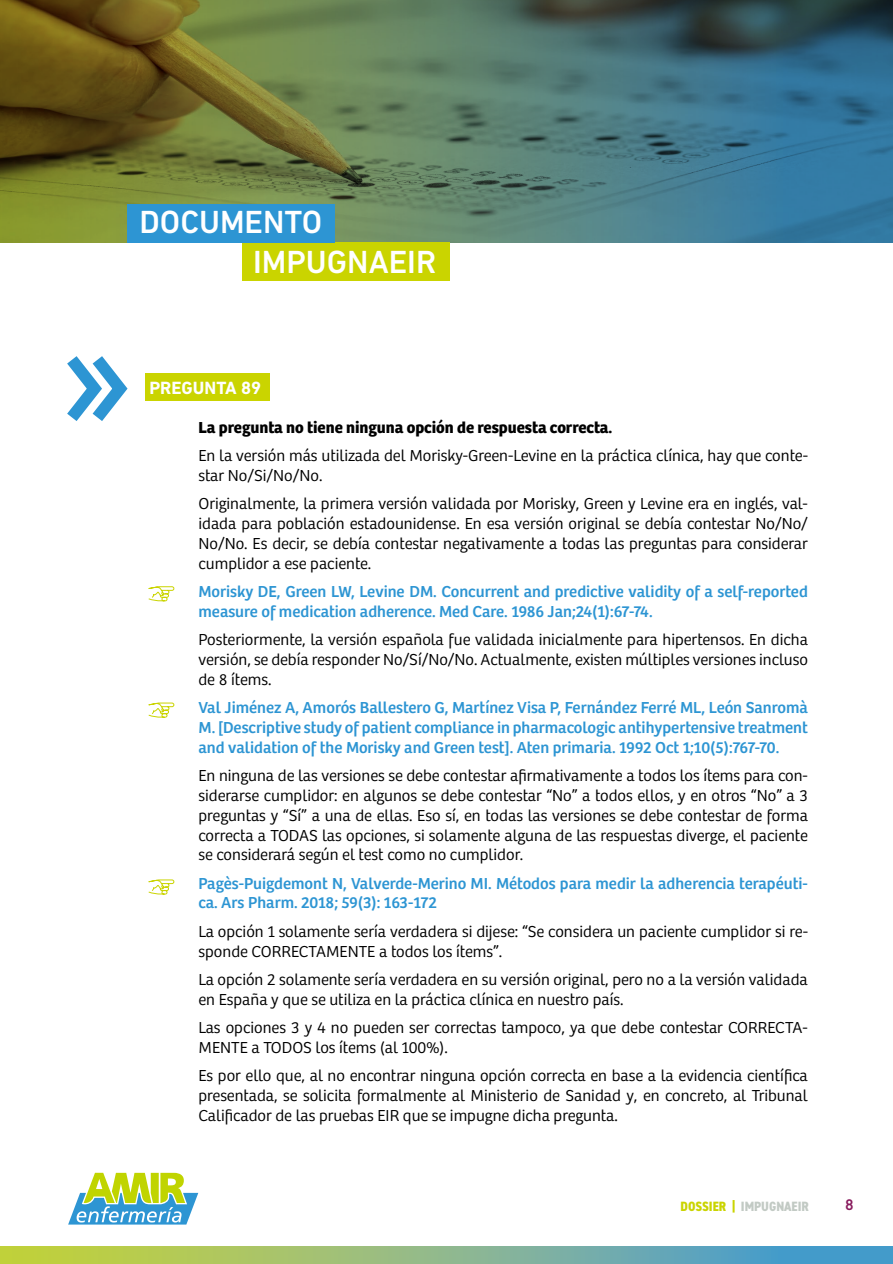
<style>
.page{position:relative;width:893px;height:1264px;background:#fff}
.page>*{position:absolute;margin:0;border:0;box-sizing:border-box;transform-origin:0 0}
.t1{font:500 32.55px "DIN Next LT Pro";color:#fff}
.t2{font:700 18px "DIN Next LT Pro";color:#fff}
.t3{font:300 16.5px/19.8px "AMIR Bree";color:#000}
.t4{font:16.5px/19.8px "AMIR Bree";color:#2d95d3}
.t5{font:700 16.5px "AMIR Bree";color:#000}
.t6{font:500 15.6px "DIN Next LT Pro";color:#891c5e}
.t7{font:800 condensed 13.5px "DIN2014";color:#c2cac4}
.s1{color:#cad400}
</style>
<div class="page">
<svg style="left:0;top:1246px;width:892px;height:17px;background:#88b68a"></svg>
<img style="left:0;top:0;width:892px;height:242px">
<div style="left:145px;top:373px;width:124px;height:27px;background:#cad400"></div>
<svg style="left:68px;top:1172px;width:130px;height:52px"></svg>
<div style="left:242px;top:242px;width:207px;height:38px;background:#cad400"></div>
<div style="left:127px;top:204px;width:208px;height:38px;background:#2d95d3"></div>
<svg style="left:148px;top:879px;width:27px;height:15px"></svg>
<svg style="left:148px;top:702px;width:27px;height:16px"></svg>
<svg style="left:148px;top:586px;width:27px;height:15px"></svg>
<svg style="left:67px;top:356px;width:61px;height:65px"></svg>
<h1 class="t1" style="left:139px;top:203px;width:184px">DOCUMENTO</h1>
<h1 class="t1" style="left:253px;top:243px;width:185px">IMPUGNAEIR</h1>
<p class="t2" style="left:149px;top:377px;width:113px">PREGUNTA 89</p>
<p class="t5" style="left:198px;top:417px;width:415px">La pregunta no tiene ninguna opción de respuesta correcta.</p>
<p class="t3" style="left:198px;top:446px;width:611px">En la versión más utilizada del Morisky-Green-Levine en la práctica clínica, hay que conte&shy;star No/Si/No/No.</p>
<p class="t3" style="left:198px;top:494px;width:611px;text-align:justify">Originalmente, la primera versión validada por Morisky, Green y Levine era en inglés, val&shy;idada para población estadounidense. En esa versión original se debía contestar No/No/ No/No. Es decir, se debía contestar negativamente a todas las preguntas para considerar cumplidor a ese paciente.</p>
<p class="t4" style="left:198px;top:582px;width:611px">Morisky DE, Green LW, Levine DM. Concurrent and predictive validity of a self-reported measure of medication adherence. Med Care. 1986 Jan;24(1):67-74.</p>
<p class="t3" style="left:198px;top:630px;width:611px;text-align:justify">Posteriormente, la versión española fue validada inicialmente para hipertensos. En dicha versión, se debía responder No/Sí/No/No. Actualmente, existen múltiples versiones incluso de 8 ítems.</p>
<p class="t4" style="left:198px;top:698px;width:611px;text-align:justify">Val Jiménez A, Amorós Ballestero G, Martínez Visa P, Fernández Ferré ML, León Sanromà M. [Descriptive study of patient compliance in pharmacologic antihypertensive treatment and validation of the Morisky and Green test]. Aten primaria. 1992 Oct 1;10(5):767-70.</p>
<p class="t3" style="left:198px;top:766px;width:611px;text-align:justify">En ninguna de las versiones se debe contestar afirmativamente a todos los ítems para con&shy;siderarse cumplidor: en algunos se debe contestar “No” a todos ellos, y en otros “No” a 3 preguntas y “Sí” a una de ellas. Eso sí, en todas las versiones se debe contestar de forma correcta a TODAS las opciones, si solamente alguna de las respuestas diverge, el paciente se considerará según el test como no cumplidor.</p>
<p class="t4" style="left:198px;top:873px;width:611px">Pagès-Puigdemont N, Valverde-Merino MI. Métodos para medir la adherencia terapéuti&shy;ca. Ars Pharm. 2018; 59(3): 163-172</p>
<p class="t3" style="left:198px;top:921px;width:611px">La opción 1 solamente sería verdadera si dijese: “Se considera un paciente cumplidor si re&shy;sponde CORRECTAMENTE a todos los ítems”.</p>
<p class="t3" style="left:198px;top:969px;width:610px">La opción 2 solamente sería verdadera en su versión original, pero no a la versión validada en España y que se utiliza en la práctica clínica en nuestro país.</p>
<p class="t3" style="left:198px;top:1017px;width:611px">Las opciones 3 y 4 no pueden ser correctas tampoco, ya que debe contestar CORRECTA-<br>MENTE a TODOS los ítems (al 100%).</p>
<p class="t3" style="left:198px;top:1066px;width:611px;text-align:justify">Es por ello que, al no encontrar ninguna opción correcta en base a la evidencia científica presentada, se solicita formalmente al Ministerio de Sanidad y, en concreto, al Tribunal Calificador de las pruebas EIR que se impugne dicha pregunta.</p>
<p class="t7" style="left:680px;top:1196px;width:130px"><span class="s1">DOSSIER |</span> IMPUGNAEIR</p>
<p class="t6" style="left:845px;top:1195px;width:10px">8</p>
</div>
